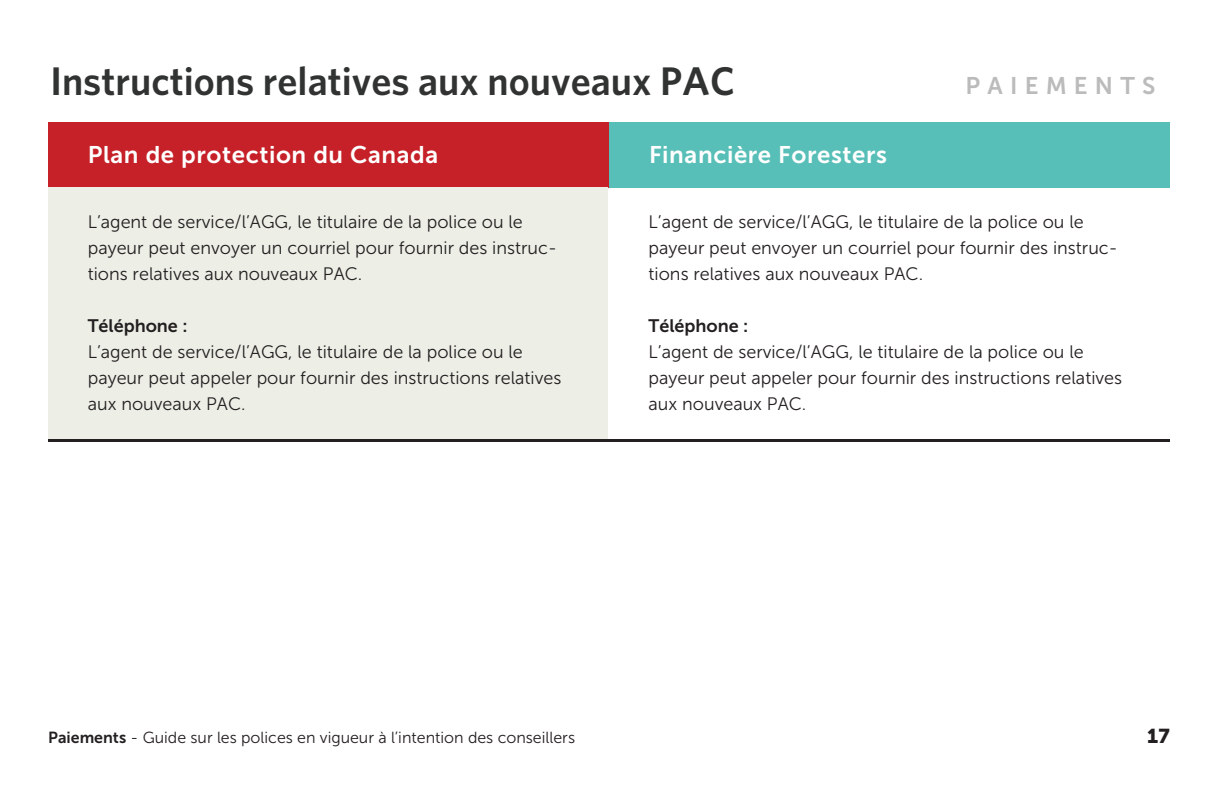
<style>
.page{position:relative;width:1224px;height:792px;background:#fff}
.page>*{position:absolute;margin:0;border:0;box-sizing:border-box;transform-origin:0 0}
.t1{font:600 40px "Whitney";color:#313232}
.t2{font:24px "Museo Sans 700";letter-spacing:.025em;color:#fff}
.t3{font:24px "Museo Sans 700";letter-spacing:.3em;color:#bbb}
.t4{font:20px "Museo Sans 900";color:#231f20}
.t5{font:18px/26px "Museo Sans 300";color:#231f20}
.t6{font:18px "Museo Sans 700";color:#231f20}
.t7{font:16px "Museo Sans 300";color:#231f20}
.s1{font-family:"Museo Sans 700"}
</style>
<div class="page">
<div style="left:48px;top:122px;width:561px;height:65px;background:#c62128"></div>
<div style="left:609px;top:122px;width:561px;height:65px;background:#57bfb7"></div>
<div style="left:48px;top:187px;width:560px;height:253px;background:#edefe7"></div>
<hr style="left:48px;top:440px;width:1122px;height:2px;background:#231f20">
<h1 class="t1" style="left:50px;top:55px;width:686px">Instructions relatives aux nouveaux PAC</h1>
<h2 class="t2" style="left:88px;top:141px;width:352px">Plan de protection du Canada</h2>
<h2 class="t2" style="left:649px;top:141px;width:239px">Financière Foresters</h2>
<h2 class="t3" style="left:966px;top:73px;width:191px">PAIEMENTS</h2>
<p class="t5" style="left:88px;top:209px;width:471px">L’agent de service/l’AGG, le titulaire de la police ou le payeur peut envoyer un courriel pour fournir des instruc&shy;tions relatives aux nouveaux PAC.</p>
<p class="t6" style="left:88px;top:316px;width:101px">Téléphone :</p>
<p class="t5" style="left:88px;top:339px;width:475px">L’agent de service/l’AGG, le titulaire de la police ou le payeur peut appeler pour fournir des instructions relatives aux nouveaux PAC.</p>
<p class="t5" style="left:649px;top:209px;width:471px">L’agent de service/l’AGG, le titulaire de la police ou le payeur peut envoyer un courriel pour fournir des instruc&shy;tions relatives aux nouveaux PAC.</p>
<p class="t6" style="left:649px;top:316px;width:101px">Téléphone :</p>
<p class="t5" style="left:649px;top:339px;width:475px">L’agent de service/l’AGG, le titulaire de la police ou le payeur peut appeler pour fournir des instructions relatives aux nouveaux PAC.</p>
<p class="t7" style="left:48px;top:729px;width:528px"><span class="s1">Paiements</span> - Guide sur les polices en vigueur à l’intention des conseillers</p>
<p class="t4" style="left:1147px;top:725px;width:24px">17</p>
</div>
